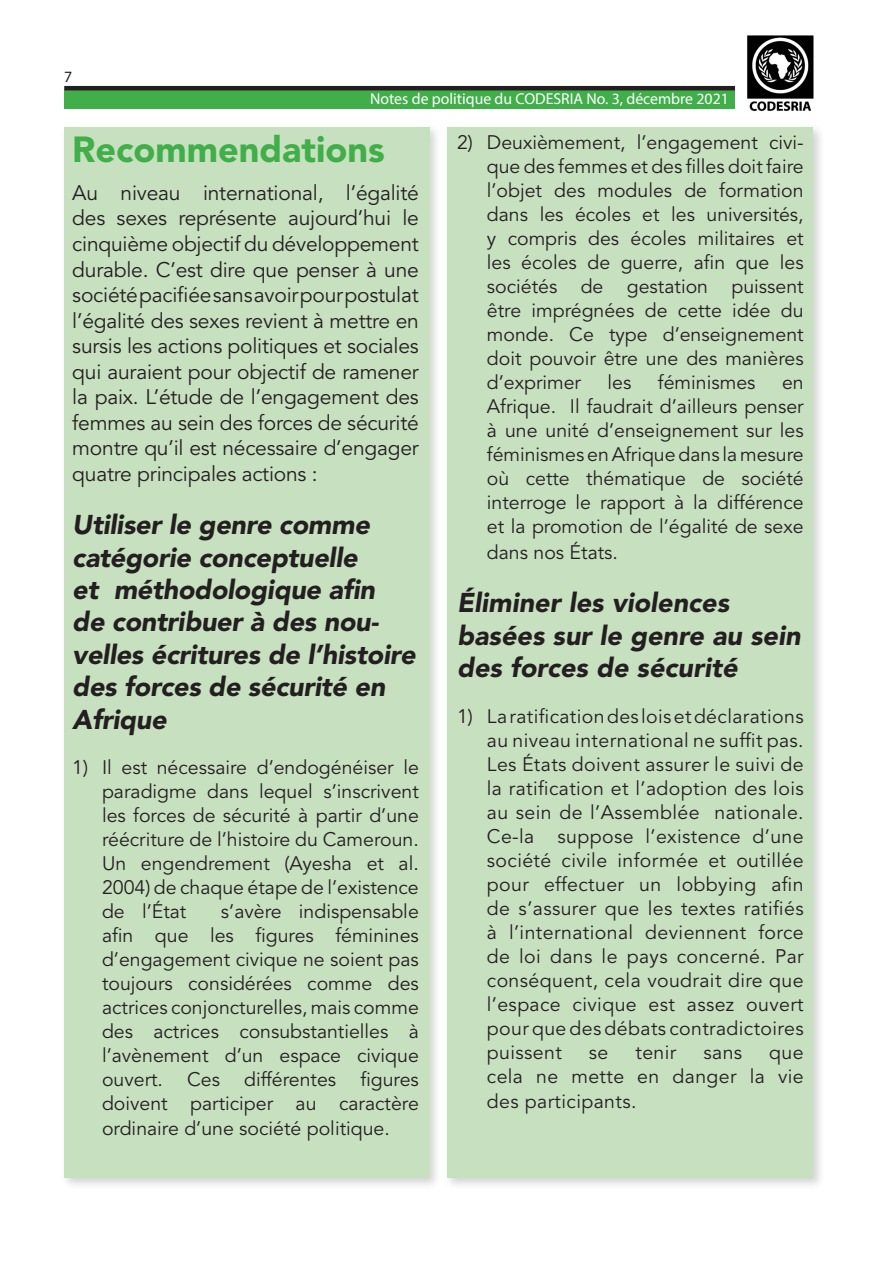
<style>
.page{position:relative;width:893px;height:1263px;background:#fff}
.page>*{position:absolute;margin:0;border:0;box-sizing:border-box;transform-origin:0 0}
.Titre{font:900 36px "Avenir LT Std";color:#40ae49}
.Titre2{font:italic 900 27px/32.4px "Avenir LT Std";letter-spacing:-.01em;color:#231f20}
.Texte1{font:italic 900 27px/32.4px "Avenir LT Std";color:#231f20}
.Texte1-2{font:21px/25.5px "Avenir LT Std";letter-spacing:-.01em;color:#231f20;text-align:justify}
.Texte1-3{font:19.5px/24px "Avenir LT Std";color:#231f20;text-align:justify}
.t1{font:15.75px "Myriad Pro";color:#fff}
.t2{font:15.75px "Myriad Pro";color:#231f20}
</style>
<div class="page">
<div style="left:64px;top:90px;width:671px;height:19px;background:#40ae49"></div>
<hr style="left:64px;top:86px;width:671px;height:4px;background:#231f20">
<img style="left:747px;top:35px;width:67px;height:77px">
<div style="left:60px;top:124px;width:382px;height:1066px;background:#231f20;opacity:.2"></div>
<div style="left:64px;top:128px;width:365px;height:1050px;background:#c7e0bf"></div>
<div style="left:444px;top:124px;width:382px;height:1066px;background:#231f20;opacity:.2"></div>
<div style="left:448px;top:128px;width:365px;height:1050px;background:#c7e0bf"></div>
<p class="t2" style="left:64px;top:67px;width:10px">7</p>
<p class="t1" style="left:370px;top:89px;width:360px">Notes de politique du CODESRIA No. 3, décembre 2021</p>
<p class="Titre" style="left:72px;top:127px;width:314px">Recommendations</p>
<p class="Texte1-2" style="left:72px;top:181px;width:348px">Au niveau international, l’égalité des sexes représente aujourd’hui le cinquième objectif du développement durable. C’est dire que penser à une société pacifiée sans avoir pour postulat l’égalité des sexes revient à mettre en sursis les actions politiques et sociales qui auraient pour objectif de ramener la paix. L’étude de l’engagement des femmes au sein des forces de sécurité montre qu’il est nécessaire d’engager quatre principales actions :</p>
<p class="Titre2" style="left:72px;top:509px;width:345px">Utiliser le genre comme catégorie conceptuelle<br>et méthodologique afin<br>de contribuer à des nou&shy;velles écritures de l’histoire des forces de sécurité en<br>Afrique</p>
<p class="Texte1-3" style="left:102px;top:756px;width:318px;text-indent:-30px">1) Il est nécessaire d’endogénéiser le paradigme dans lequel s’inscrivent les forces de sécurité à partir d’une réécriture de l’histoire du Cameroun.<br>Un engendrement (Ayesha et al.<br>2004) de chaque étape de l’existence de l’État</p>
<p class="Texte1-3" style="left:487px;top:131px;width:318px;text-indent:-30px">2) Deuxièmement, l’engagement civi&shy;que des femmes et des filles doit faire l’objet des modules de formation dans les écoles et les universités, y compris des écoles militaires et les écoles de guerre, afin que les sociétés de gestation puissent être imprégnées de cette idée du monde. Ce type d’enseignement doit pouvoir être une des manières d’exprimer</p>
<p class="Texte1-3" style="left:608px;top:371px;width:25px">les</p>
<p class="Texte1-3" style="left:658px;top:371px;width:99px">féminismes</p>
<p class="Texte1-3" style="left:487px;top:371px;width:318px;text-indent:295px">en Afrique. Il faudrait d’ailleurs penser à une unité d’enseignement sur les féminismes en Afrique dans la mesure où cette thématique de société interroge le rapport à la différence et la promotion de l’égalité de sexe dans nos États.</p>
<p class="Texte1" style="left:457px;top:587px;width:345px">Éliminer les violences basées sur le genre au sein des forces de sécurité</p>
<p class="Texte1-3" style="left:487px;top:704px;width:318px;text-indent:-30px">1) La ratification des lois et déclarations au niveau international ne suffit pas.<br>Les États doivent assurer le suivi de la ratification et l’adoption des lois au sein de l’Assemblée nationale.<br>Ce-la suppose l’existence d’une société civile informée et outillée pour effectuer un lobbying afin de s’assurer que les textes ratifiés à l’international deviennent force de loi dans le pays concerné. Par conséquent, cela voudrait dire que l’espace civique est assez ouvert pour que des débats contradictoires puissent</p>
<p class="Texte1-3" style="left:102px;top:900px;width:318px;text-indent:119px">s’avère indispensable afin que les figures féminines d’engagement civique ne soient pas toujours considérées comme des actrices conjoncturelles, mais comme des actrices consubstantielles à l’avènement d’un espace civique ouvert. Ces différentes figures doivent participer au caractère ordinaire d’une société politique.</p>
<p class="Texte1-3" style="left:589px;top:1040px;width:21px">se</p>
<p class="Texte1-3" style="left:635px;top:1040px;width:42px">tenir</p>
<p class="Texte1-3" style="left:703px;top:1040px;width:40px">sans</p>
<p class="Texte1-3" style="left:487px;top:1040px;width:318px;line-height:24.8px;text-indent:282px">que cela ne mette en danger la vie des participants.</p>
</div>
